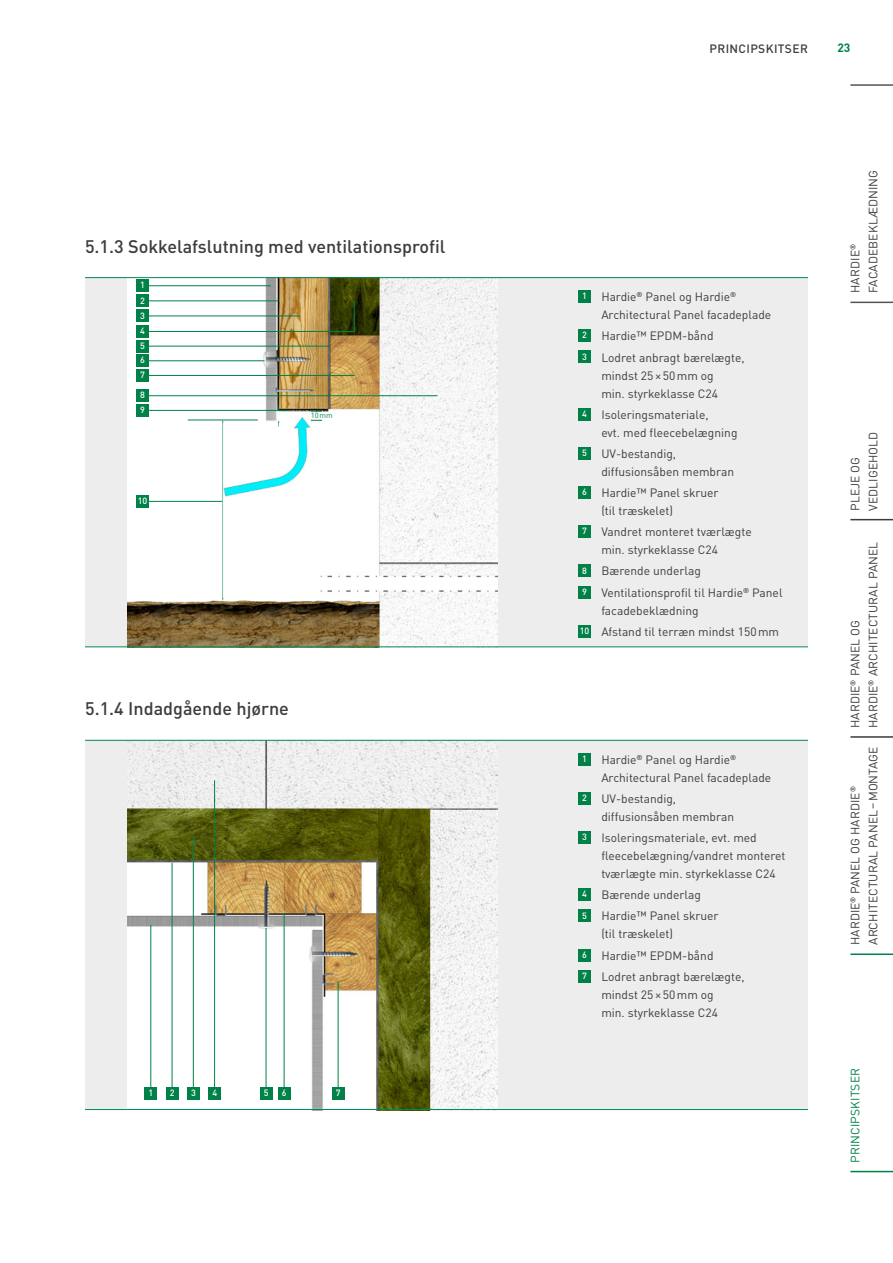
<style>
.page{position:relative;width:893px;height:1263px;background:#fff}
.page>*{position:absolute;margin:0;border:0;box-sizing:border-box;transform-origin:0 0}
.Subheadline{font:500 18px "DIN Pro";color:#3c3c3b}
.Copytext{font:12px/18px "DIN Pro";color:#3c3c3b}
.t1{font:500 12px "DIN Pro";letter-spacing:.03em;color:#3c3c3b}
.t2{font:12px "DIN Pro";letter-spacing:.01em;color:#008148}
.t3{font:700 12px "DIN Pro";color:#008148}
.t4{font:500 9px "DIN Pro";color:#fff}
.BU{font:7.5px "DIN Pro";color:#008148}
</style>
<div class="page">
<div style="left:85px;top:277px;width:723px;height:370px;background:#ededed"></div>
<img style="left:128px;top:278px;width:369px;height:368px">
<hr style="left:147px;top:501px;width:75px;height:1px;background:#008148">
<div style="left:136px;top:495px;width:13px;height:13px;background:#008148"></div>
<hr style="left:147px;top:410px;width:142px;height:1px;background:#008148">
<div style="left:136px;top:404px;width:13px;height:13px;background:#008148"></div>
<hr style="left:147px;top:395px;width:291px;height:1px;background:#008148">
<div style="left:136px;top:389px;width:13px;height:13px;background:#008148"></div>
<hr style="left:147px;top:360px;width:117px;height:1px;background:#008148">
<div style="left:136px;top:354px;width:13px;height:13px;background:#008148"></div>
<hr style="left:147px;top:346px;width:183px;height:1px;background:#008148">
<div style="left:136px;top:340px;width:13px;height:12px;background:#008148"></div>
<svg style="left:146px;top:300px;width:209px;height:32px;background:#c3c1a8"></svg>
<div style="left:136px;top:325px;width:13px;height:13px;background:#008148"></div>
<hr style="left:147px;top:316px;width:153px;height:1px;background:#008148">
<div style="left:136px;top:310px;width:13px;height:12px;background:#008148"></div>
<hr style="left:147px;top:300px;width:132px;height:1px;background:#008148">
<div style="left:136px;top:294px;width:13px;height:13px;background:#008148"></div>
<hr style="left:147px;top:285px;width:124px;height:1px;background:#008148">
<div style="left:136px;top:279px;width:13px;height:13px;background:#008148"></div>
<hr style="left:147px;top:375px;width:208px;height:1px;background:#008148">
<div style="left:136px;top:369px;width:13px;height:13px;background:#008148"></div>
<hr style="left:188px;top:420px;width:70px;height:1px;background:#008148">
<svg style="left:222px;top:420px;width:2px;height:180px"></svg>
<hr style="left:85px;top:277px;width:723px;height:1px;background:#008a55">
<hr style="left:85px;top:646px;width:723px;height:1px;background:#008a55">
<div style="left:578px;top:290px;width:13px;height:13px;background:#008148"></div>
<div style="left:578px;top:329px;width:13px;height:13px;background:#008148"></div>
<div style="left:578px;top:351px;width:13px;height:12px;background:#008148"></div>
<div style="left:578px;top:408px;width:13px;height:12px;background:#008148"></div>
<div style="left:578px;top:447px;width:13px;height:13px;background:#008148"></div>
<div style="left:578px;top:486px;width:13px;height:13px;background:#008148"></div>
<div style="left:578px;top:525px;width:13px;height:13px;background:#008148"></div>
<div style="left:578px;top:564px;width:13px;height:13px;background:#008148"></div>
<div style="left:578px;top:586px;width:13px;height:12px;background:#008148"></div>
<div style="left:578px;top:625px;width:13px;height:13px;background:#008148"></div>
<div style="left:85px;top:740px;width:723px;height:370px;background:#ededed"></div>
<img style="left:128px;top:741px;width:369px;height:368px">
<div style="left:578px;top:753px;width:13px;height:12px;background:#008148"></div>
<div style="left:578px;top:792px;width:13px;height:13px;background:#008148"></div>
<div style="left:578px;top:831px;width:13px;height:13px;background:#008148"></div>
<div style="left:578px;top:888px;width:13px;height:13px;background:#008148"></div>
<div style="left:578px;top:909px;width:13px;height:13px;background:#008148"></div>
<div style="left:578px;top:949px;width:13px;height:12px;background:#008148"></div>
<div style="left:578px;top:970px;width:13px;height:13px;background:#008148"></div>
<hr style="left:150px;top:925px;width:1px;height:162px;background:#008148">
<div style="left:145px;top:1087px;width:12px;height:13px;background:#008148"></div>
<hr style="left:172px;top:863px;width:1px;height:224px;background:#008148">
<div style="left:166px;top:1087px;width:13px;height:13px;background:#008148"></div>
<hr style="left:193px;top:837px;width:1px;height:250px;background:#008148">
<div style="left:187px;top:1087px;width:13px;height:13px;background:#008148"></div>
<hr style="left:214px;top:780px;width:1px;height:307px;background:#008148">
<div style="left:208px;top:1087px;width:13px;height:13px;background:#008148"></div>
<hr style="left:338px;top:981px;width:1px;height:106px;background:#008148">
<div style="left:332px;top:1087px;width:13px;height:13px;background:#008148"></div>
<hr style="left:266px;top:928px;width:1px;height:159px;background:#008148">
<div style="left:260px;top:1087px;width:13px;height:13px;background:#008148"></div>
<hr style="left:284px;top:913px;width:1px;height:174px;background:#008148">
<div style="left:278px;top:1087px;width:13px;height:13px;background:#008148"></div>
<hr style="left:85px;top:740px;width:723px;height:1px;background:#008a55">
<hr style="left:85px;top:1109px;width:723px;height:1px;background:#008a55">
<hr style="left:850px;top:84px;width:43px;height:2px;background:#555454">
<hr style="left:850px;top:302px;width:43px;height:1px;background:#555454">
<hr style="left:850px;top:519px;width:43px;height:1px;background:#3c3c3b">
<hr style="left:850px;top:736px;width:43px;height:2px;background:#3c3c3b">
<hr style="left:850px;top:953px;width:43px;height:2px;background:#008148">
<hr style="left:850px;top:1171px;width:43px;height:1px;background:#008148">
<p class="Subheadline" style="left:85px;top:232px;width:362px">5.1.3 Sokkelafslutning med ventilationsprofil</p>
<p class="t4" style="left:140px;top:278px;width:6px">1</p>
<p class="t4" style="left:140px;top:293px;width:6px">2</p>
<p class="t4" style="left:140px;top:308px;width:6px">3</p>
<p class="t4" style="left:140px;top:324px;width:6px">4</p>
<p class="t4" style="left:140px;top:338px;width:6px">5</p>
<p class="t4" style="left:140px;top:353px;width:6px">6</p>
<p class="t4" style="left:140px;top:368px;width:6px">7</p>
<p class="t4" style="left:140px;top:388px;width:6px">8</p>
<p class="t4" style="left:140px;top:402px;width:6px">9</p>
<p class="t4" style="left:138px;top:493px;width:11px">10</p>
<p class="BU" style="left:311px;top:409px;width:23px">10mm</p>
<p class="Subheadline" style="left:85px;top:694px;width:205px">5.1.4 Indadgående hjørne</p>
<p class="t4" style="left:149px;top:1085px;width:6px">1</p>
<p class="t4" style="left:170px;top:1085px;width:6px">2</p>
<p class="t4" style="left:191px;top:1085px;width:6px">3</p>
<p class="t4" style="left:212px;top:1085px;width:6px">4</p>
<p class="t4" style="left:264px;top:1085px;width:6px">5</p>
<p class="t4" style="left:282px;top:1085px;width:6px">6</p>
<p class="t4" style="left:336px;top:1085px;width:6px">7</p>
<p class="t1" style="left:710px;top:39px;width:100px">PRINCIPSKITSER</p>
<p class="t3" style="left:837px;top:37px;width:15px">23</p>
<p class="t4" style="left:582px;top:289px;width:6px">1</p>
<p class="Copytext" style="left:601px;top:286px;width:171px">Hardie<sup>®</sup> Panel og Hardie<sup>®<br></sup>Architectural Panel facadeplade</p>
<p class="t4" style="left:582px;top:328px;width:6px">2</p>
<p class="Copytext" style="left:601px;top:326px;width:114px">Hardie™ EPDM-bånd</p>
<p class="t4" style="left:582px;top:349px;width:6px">3</p>
<p class="Copytext" style="left:601px;top:347px;width:145px">Lodret anbragt bærelægte, mindst 25×50mm og<br>min. styrkeklasse C24</p>
<p class="t4" style="left:582px;top:406px;width:6px">4</p>
<p class="Copytext" style="left:601px;top:404px;width:138px">Isoleringsmateriale,<br>evt. med fleecebelægning</p>
<p class="t4" style="left:582px;top:445px;width:6px">5</p>
<p class="Copytext" style="left:601px;top:443px;width:134px">UV-bestandig, diffusionsåben membran</p>
<p class="t4" style="left:582px;top:485px;width:6px">6</p>
<p class="Copytext" style="left:601px;top:482px;width:119px">Hardie™ Panel skruer</p>
<p class="Copytext" style="left:601px;top:500px;width:73px">(til træskelet)</p>
<p class="t4" style="left:582px;top:524px;width:6px">7</p>
<p class="Copytext" style="left:601px;top:522px;width:152px">Vandret monteret tværlægte min. styrkeklasse C24</p>
<p class="t4" style="left:582px;top:563px;width:6px">8</p>
<p class="Copytext" style="left:601px;top:561px;width:101px">Bærende underlag</p>
<p class="t4" style="left:582px;top:584px;width:6px">9</p>
<p class="Copytext" style="left:601px;top:582px;width:183px">Ventilationsprofil til Hardie<sup>®</sup> Panel</p>
<p class="Copytext" style="left:601px;top:600px;width:99px">facadebeklædning</p>
<p class="t4" style="left:580px;top:623px;width:11px">10</p>
<p class="Copytext" style="left:601px;top:621px;width:179px">Afstand til terræn mindst 150mm</p>
<p class="t4" style="left:582px;top:751px;width:6px">1</p>
<p class="Copytext" style="left:601px;top:749px;width:171px">Hardie<sup>®</sup> Panel og Hardie<sup>®<br></sup>Architectural Panel facadeplade</p>
<p class="t4" style="left:582px;top:790px;width:6px">2</p>
<p class="Copytext" style="left:601px;top:788px;width:134px">UV-bestandig, diffusionsåben membran</p>
<p class="t4" style="left:582px;top:829px;width:6px">3</p>
<p class="Copytext" style="left:601px;top:827px;width:186px">Isoleringsmateriale, evt. med fleecebelægning/vandret monteret tværlægte min. styrkeklasse C24</p>
<p class="t4" style="left:582px;top:887px;width:6px">4</p>
<p class="Copytext" style="left:601px;top:885px;width:101px">Bærende underlag</p>
<p class="t4" style="left:582px;top:908px;width:6px">5</p>
<p class="Copytext" style="left:601px;top:906px;width:119px">Hardie™ Panel skruer</p>
<p class="Copytext" style="left:601px;top:924px;width:73px">(til træskelet)</p>
<p class="t4" style="left:582px;top:947px;width:6px">6</p>
<p class="Copytext" style="left:601px;top:945px;width:114px">Hardie™ EPDM-bånd</p>
<p class="t4" style="left:582px;top:968px;width:6px">7</p>
<p class="Copytext" style="left:601px;top:966px;width:145px">Lodret anbragt bærelægte, mindst 25×50mm og<br>min. styrkeklasse C24</p>
<p class="Copytext" style="left:845px;top:293px;width:125px;rotate:-90deg">HARDIE<sup>®<br></sup>FACADEBEKLÆDNING</p>
<p class="Copytext" style="left:845px;top:511px;width:81px;rotate:-90deg">PLEJE OG<br>VEDLIGEHOLD</p>
<p class="Copytext" style="left:845px;top:728px;width:188px;rotate:-90deg">HARDIE<sup>®</sup> PANEL OG<br>HARDIE<sup>®</sup> ARCHITECTURAL PANEL</p>
<p class="Copytext" style="left:845px;top:945px;width:200px;rotate:-90deg">HARDIE<sup>®</sup> PANEL OG HARDIE<sup>®<br></sup>ARCHITECTURAL PANEL–MONTAGE</p>
<p class="t2" style="left:846px;top:1163px;width:96px;rotate:-90deg">PRINCIPSKITSER</p>
</div>
